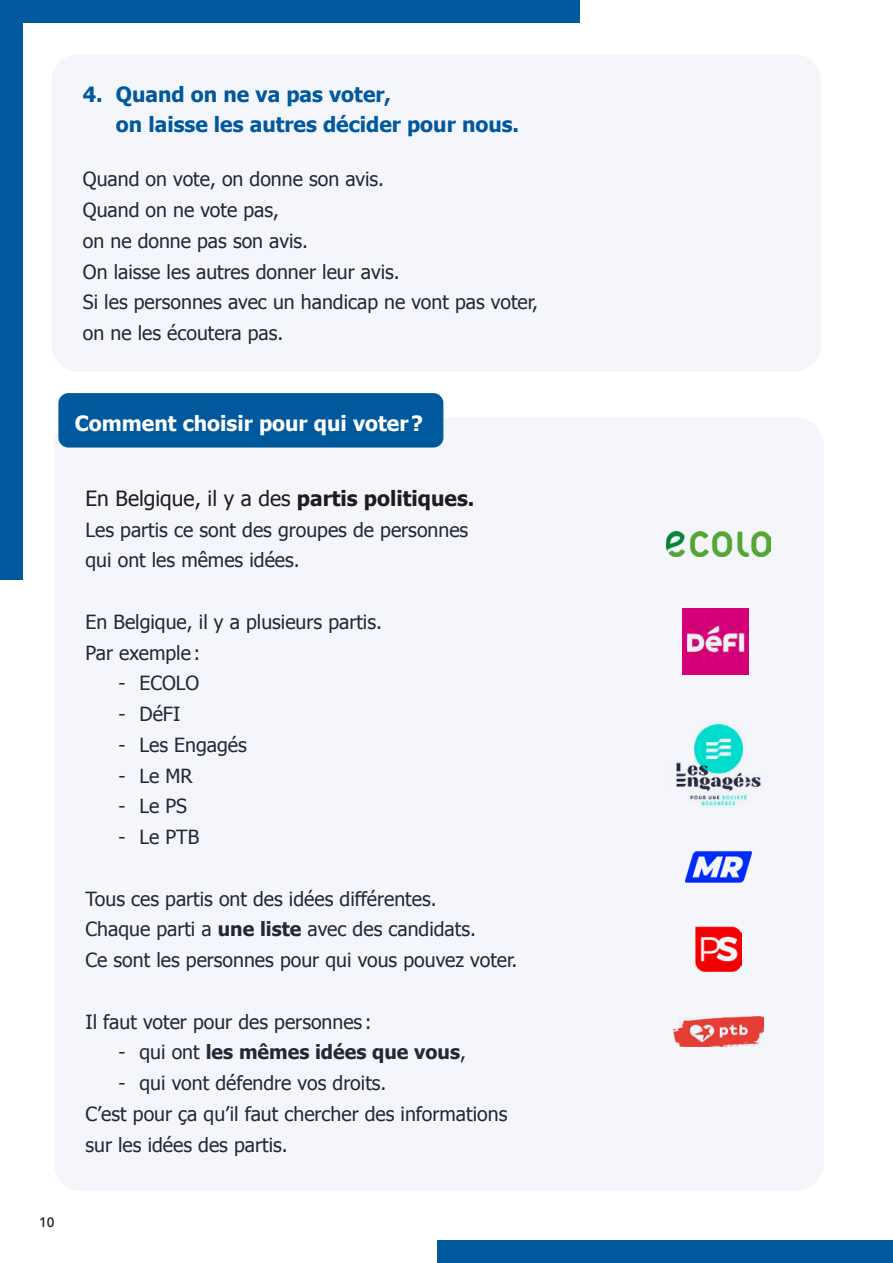
<style>
.page{position:relative;width:893px;height:1263px;background:#fff}
.page>*{position:absolute;margin:0;border:0;box-sizing:border-box;transform-origin:0 0}
.t1{font:700 21px/30px "Tahoma";color:#00589d}
.t2{font:21px "Tahoma";color:#1d1d1b}
.t3{font:700 21px "Tahoma";color:#fff}
.t4{font:19.5px/30.8px "Tahoma";color:#242834}
.t5{font:700 19.5px "Tahoma";color:#242834}
.t6{font:600 13.5px "Open Sans";color:#242834}
.s1{font-weight:700}
.s2{font-weight:400}
</style>
<div class="page">
<div style="left:437px;top:1240px;width:456px;height:23px;background:#00589d"></div>
<div style="left:51px;top:54px;width:770px;height:318px;background:#f5f6fb;border-radius:27px"></div>
<div style="left:0;top:0;width:579px;height:22px;background:#00589d"></div>
<div style="left:0;top:0;width:22px;height:579px;background:#00589d"></div>
<div style="left:54px;top:417px;width:770px;height:774px;background:#f5f6fb;border-radius:27px"></div>
<div style="left:58px;top:393px;width:385px;height:54px;background:#00589d;border-radius:10px"></div>
<img style="left:695px;top:926px;width:46px;height:45px">
<img style="left:674px;top:1016px;width:89px;height:31px">
<img style="left:685px;top:851px;width:67px;height:32px">
<img style="left:682px;top:608px;width:66px;height:66px">
<img style="left:666px;top:531px;width:105px;height:25px">
<img style="left:676px;top:723px;width:85px;height:84px">
<p class="t1" style="left:116px;top:80px;width:405px;text-indent:-33px">4. Quand on ne va pas voter,<br>on laisse les autres décider pour nous.</p>
<p class="t4" style="left:83px;top:165px;width:457px">Quand on vote, on donne son avis.<br>Quand on ne vote pas,<br>on ne donne pas son avis.<br>On laisse les autres donner leur avis.<br>Si les personnes avec un handicap ne vont pas voter, on ne les écoutera pas.</p>
<p class="t3" style="left:75px;top:413px;width:349px">Comment choisir pour qui voter ?</p>
<p class="t2" style="left:86px;top:489px;width:390px">En Belgique, il y a des <span class="s1">partis politiques.</span></p>
<p class="t4" style="left:86px;top:515px;width:384px">Les partis ce sont des groupes de personnes qui ont les mêmes idées.</p>
<p class="t4" style="left:86px;top:607px;width:298px">En Belgique, il y a plusieurs partis.<br>Par exemple :</p>
<p class="t4" style="left:118px;top:669px;width:82px">- ECOLO</p>
<p class="t4" style="left:118px;top:700px;width:63px">- DéFI</p>
<p class="t4" style="left:118px;top:730px;width:130px">- Les Engagés</p>
<p class="t4" style="left:118px;top:761px;width:76px">- Le MR</p>
<p class="t4" style="left:118px;top:792px;width:70px">- Le PS</p>
<p class="t4" style="left:118px;top:823px;width:82px">- Le PTB</p>
<p class="t4" style="left:85px;top:884px;width:433px">Tous ces partis ont des idées différentes.<br>Chaque parti a <span class="s1">une liste</span> avec des candidats.<br>Ce sont les personnes pour qui vous pouvez voter.</p>
<p class="t4" style="left:85px;top:1007px;width:288px">Il faut voter pour des personnes :</p>
<p class="t5" style="left:118px;top:1043px;width:349px"><span class="s2">- qui ont</span> les mêmes idées que vous<span class="s2">,</span></p>
<p class="t4" style="left:85px;top:1069px;width:423px;text-indent:33px">- qui vont défendre vos droits.<br>C’est pour ça qu’il faut chercher des informations sur les idées des partis.</p>
<p class="t6" style="left:39px;top:1214px;width:17px">10</p>
</div>
